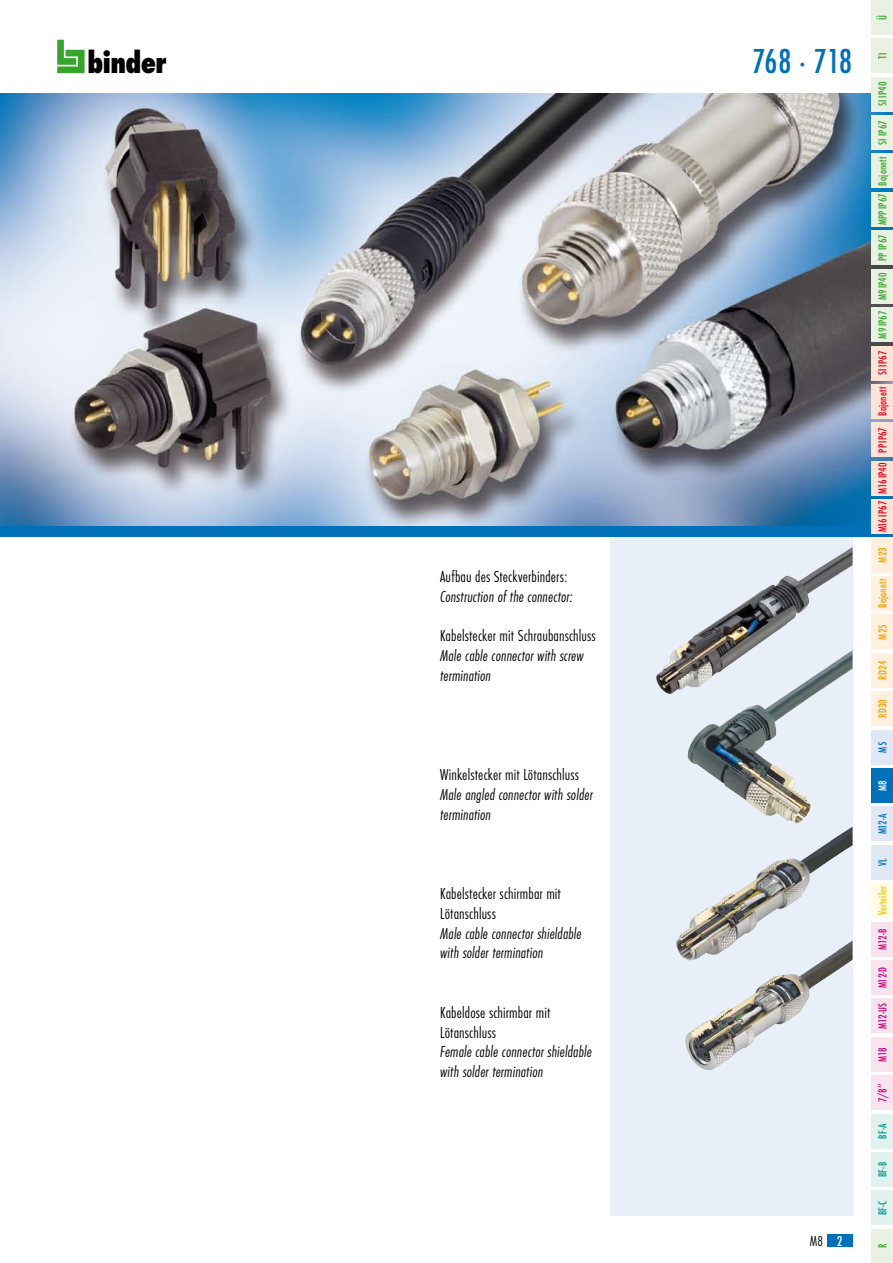
<style>
.page{position:relative;width:893px;height:1263px;background:#fff}
.page>*{position:absolute;margin:0;border:0;box-sizing:border-box;transform-origin:0 0}
.t1{font:500 condensed 36px "Futura T";letter-spacing:-.025em;color:#0070b8}
.t2{font:800 condensed 32.1px "Futura T";letter-spacing:-.02em;color:#000}
.t3{font:italic 300 condensed 16.5px/19.8px "Futura T";letter-spacing:.005em;color:#000}
.t4{font:300 condensed 16.5px/19.8px "Futura T";letter-spacing:.005em;color:#000}
.t5{font:300 condensed 15px "Futura T";color:#000}
.t6{font:500 condensed 12px "Futura T";letter-spacing:.015em;color:#37a42c}
.t7{font:500 condensed 12px "Futura T";letter-spacing:.01em;color:#e2001a}
.t8{font:500 condensed 12px "Futura T";letter-spacing:-.025em;color:#cd007b}
.t9{font:500 condensed 12px "Futura T";letter-spacing:.01em;color:#f49e00}
.t10{font:500 condensed 12px "Futura T";letter-spacing:.015em;color:#e6cb00}
.t11{font:500 condensed 12px "Futura T";color:#00978f}
.t12{font:500 condensed 12px "Futura T";color:#0070b8}
.t13{font:500 condensed 12px "Futura T";color:#fff}
.s1{font-weight:500;color:#fff}
.s2{color:#f49e00}
.s3{color:#cd007b}
</style>
<div class="page">
<svg style="left:57px;top:40px;width:28px;height:33px"></svg>
<div style="left:827px;top:1234px;width:25px;height:13px;background:#0070b8"></div>
<div style="left:610px;top:527px;width:243px;height:689px;background:#e9eff8"></div>
<img style="left:0;top:94px;width:893px;height:433px">
<div style="left:0;top:527px;width:893px;height:10px;background:#0070b8"></div>
<img style="left:656px;top:547px;width:197px;height:147px">
<img style="left:688px;top:650px;width:165px;height:174px">
<img style="left:676px;top:826px;width:177px;height:133px">
<img style="left:685px;top:940px;width:168px;height:130px">
<div style="left:872px;top:39px;width:21px;height:34px;background:#e9f2e2"></div>
<div style="left:872px;top:0;width:21px;height:34px;background:#e9f2e2"></div>
<div style="left:872px;top:77px;width:21px;height:34px;background:#e9f2e2"></div>
<div style="left:872px;top:116px;width:21px;height:34px;background:#e9f2e2"></div>
<div style="left:872px;top:154px;width:21px;height:34px;background:#e9f2e2"></div>
<div style="left:872px;top:192px;width:21px;height:34px;background:#e9f2e2"></div>
<div style="left:872px;top:231px;width:21px;height:34px;background:#e9f2e2"></div>
<div style="left:872px;top:269px;width:21px;height:34px;background:#e9f2e2"></div>
<div style="left:872px;top:308px;width:21px;height:34px;background:#e9f2e2"></div>
<div style="left:872px;top:346px;width:21px;height:34px;background:#fce3d7"></div>
<div style="left:872px;top:384px;width:21px;height:34px;background:#fce3d7"></div>
<div style="left:872px;top:423px;width:21px;height:34px;background:#fce3d7"></div>
<div style="left:872px;top:461px;width:21px;height:34px;background:#fce3d7"></div>
<div style="left:872px;top:500px;width:21px;height:34px;background:#fce3d7"></div>
<div style="left:872px;top:538px;width:21px;height:34px;background:#fff1de"></div>
<div style="left:872px;top:576px;width:21px;height:34px;background:#fff1de"></div>
<div style="left:872px;top:615px;width:21px;height:34px;background:#fff1de"></div>
<div style="left:872px;top:653px;width:21px;height:34px;background:#fff1de"></div>
<div style="left:872px;top:692px;width:21px;height:34px;background:#fff1de"></div>
<div style="left:872px;top:730px;width:21px;height:34px;background:#dfe8f4"></div>
<div style="left:872px;top:768px;width:21px;height:34px;background:#0070b8"></div>
<div style="left:872px;top:807px;width:21px;height:34px;background:#dfe8f4"></div>
<div style="left:872px;top:845px;width:21px;height:34px;background:#dfe8f4"></div>
<div style="left:872px;top:884px;width:21px;height:34px;background:#fffbe4"></div>
<div style="left:872px;top:922px;width:21px;height:34px;background:#f7e4ee"></div>
<div style="left:872px;top:960px;width:21px;height:34px;background:#f7e4ee"></div>
<div style="left:872px;top:999px;width:21px;height:34px;background:#f7e4ee"></div>
<div style="left:872px;top:1037px;width:21px;height:34px;background:#f7e4ee"></div>
<div style="left:872px;top:1076px;width:21px;height:34px;background:#f7e4ee"></div>
<div style="left:872px;top:1114px;width:21px;height:34px;background:#e1f1ee"></div>
<div style="left:872px;top:1152px;width:21px;height:34px;background:#e1f1ee"></div>
<div style="left:872px;top:1191px;width:21px;height:34px;background:#e1f1ee"></div>
<div style="left:872px;top:1229px;width:21px;height:34px;background:#e9f2e2"></div>
<h2 class="t2" style="left:88px;top:44px;width:80px">binder</h2>
<p class="t4" style="left:440px;top:566px;width:129px">Aufbau des Steckverbinders:</p>
<p class="t3" style="left:440px;top:586px;width:134px">Construction of the connector:</p>
<p class="t4" style="left:440px;top:626px;width:157px">Kabelstecker mit Schraubanschluss</p>
<p class="t3" style="left:440px;top:646px;width:145px">Male cable connector with screw termination</p>
<p class="t4" style="left:440px;top:764px;width:140px">Winkelstecker mit Lötanschluss</p>
<p class="t3" style="left:440px;top:784px;width:154px">Male angled connector with solder termination</p>
<p class="t4" style="left:440px;top:883px;width:122px">Kabelstecker schirmbar mit<br>Lötanschluss</p>
<p class="t3" style="left:440px;top:923px;width:143px">Male cable connector shieldable with solder termination</p>
<p class="t4" style="left:440px;top:1002px;width:112px">Kabeldose schirmbar mit<br>Lötanschluss</p>
<p class="t3" style="left:440px;top:1042px;width:153px">Female cable connector shieldable with solder termination</p>
<h1 class="t1" style="left:752px;top:40px;width:102px">768 · 718</h1>
<p class="t5" style="left:810px;top:1232px;width:34px">M8 <span class="s1">2</span></p>
<p class="t6" style="left:875px;top:20px;width:6px;rotate:-90deg">Ü</p>
<p class="t6" style="left:875px;top:59px;width:8px;rotate:-90deg">TI</p>
<p class="t6" style="left:875px;top:106px;width:26px;rotate:-90deg">SI IP40</p>
<p class="t6" style="left:875px;top:225px;width:107px;rotate:-90deg">MPPIP67 Bajonett SI IP67</p>
<p class="t6" style="left:875px;top:261px;width:28px;rotate:-90deg">PP IP67</p>
<p class="t6" style="left:875px;top:300px;width:29px;rotate:-90deg">M9IP40</p>
<p class="t6" style="left:875px;top:338px;width:29px;rotate:-90deg">M9IP67</p>
<p class="t7" style="left:875px;top:375px;width:26px;rotate:-90deg">SI IP67</p>
<p class="t7" style="left:875px;top:416px;width:30px;rotate:-90deg">Bajonett</p>
<p class="t7" style="left:875px;top:453px;width:27px;rotate:-90deg">PPIP67</p>
<p class="t7" style="left:875px;top:494px;width:33px;rotate:-90deg">M16IP40</p>
<p class="t7" style="left:875px;top:563px;width:63px;rotate:-90deg"><span class="s2">M23</span> M16IP67</p>
<p class="t9" style="left:875px;top:608px;width:30px;rotate:-90deg">Bajonett</p>
<p class="t9" style="left:875px;top:640px;width:17px;rotate:-90deg">M25</p>
<p class="t9" style="left:875px;top:680px;width:20px;rotate:-90deg">RD24</p>
<p class="t9" style="left:875px;top:718px;width:20px;rotate:-90deg">RD30</p>
<p class="t12" style="left:875px;top:752px;width:12px;rotate:-90deg">M5</p>
<p class="t13" style="left:875px;top:791px;width:12px;rotate:-90deg">M8</p>
<p class="t12" style="left:875px;top:834px;width:23px;rotate:-90deg">M12-A</p>
<p class="t12" style="left:875px;top:866px;width:9px;rotate:-90deg">VL</p>
<p class="t10" style="left:875px;top:950px;width:65px;rotate:-90deg"><span class="s3">M12-B</span> Verteiler</p>
<p class="t8" style="left:875px;top:988px;width:23px;rotate:-90deg">M12-D</p>
<p class="t8" style="left:875px;top:1029px;width:27px;rotate:-90deg">M12-US</p>
<p class="t8" style="left:875px;top:1061px;width:16px;rotate:-90deg">M18</p>
<p class="t8" style="left:875px;top:1102px;width:20px;rotate:-90deg">7/8‘‘</p>
<p class="t11" style="left:875px;top:1139px;width:17px;rotate:-90deg">BF-A</p>
<p class="t11" style="left:875px;top:1177px;width:17px;rotate:-90deg">BF-B</p>
<p class="t11" style="left:875px;top:1215px;width:16px;rotate:-90deg">BF-C</p>
<p class="t6" style="left:875px;top:1248px;width:6px;rotate:-90deg">R</p>
</div>
